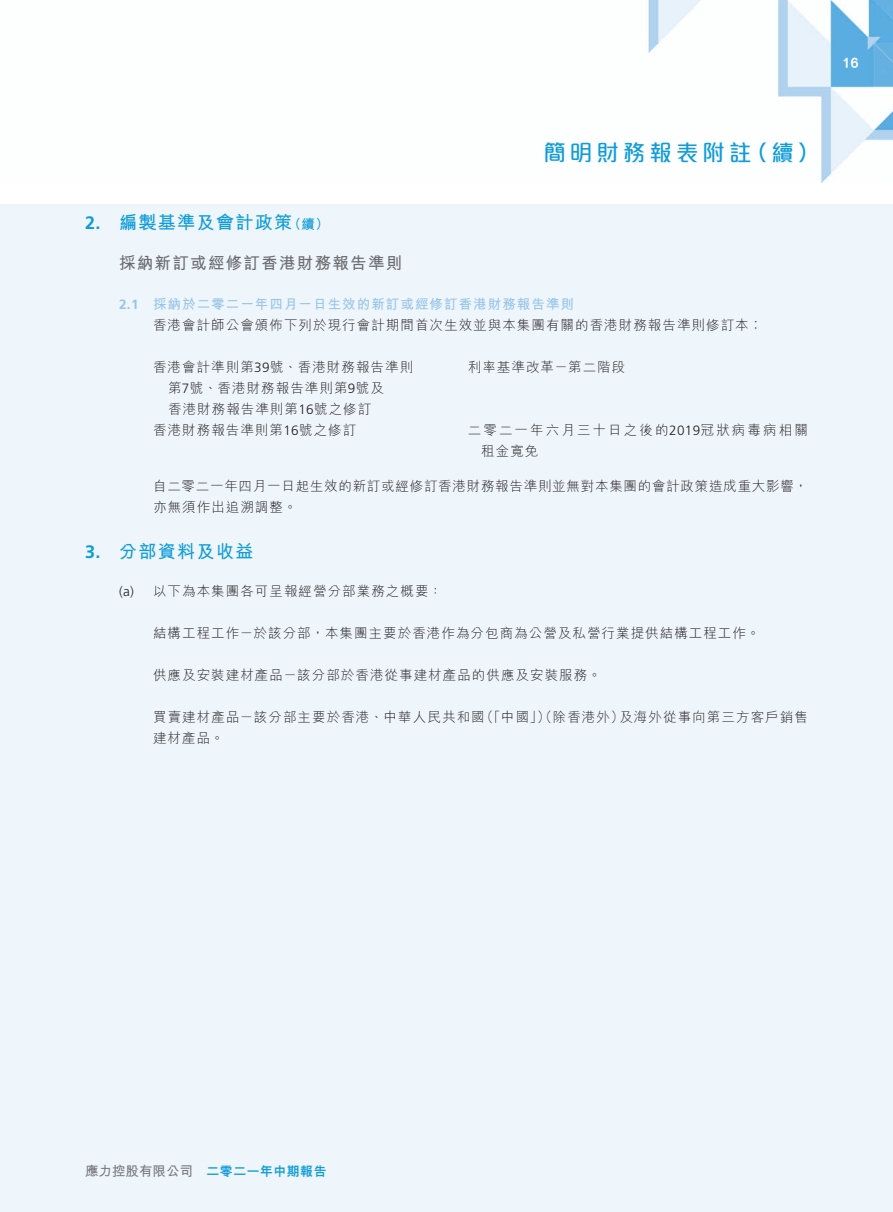
<style>
.page{position:relative;width:893px;height:1212px;background:#fff}
.page>*{position:absolute;margin:0;border:0;box-sizing:border-box;transform-origin:0 0}
.t1{font:500 22.5px "M Elle HK";letter-spacing:.18em;color:#109cd9}
.t2{font:700 18px "M Hei HK";letter-spacing:.08em;color:#109cd9}
.t3{font:700 18px "Frutiger LT Std";color:#109cd9}
.t4{font:700 16.5px "M Hei HK";letter-spacing:.08em;color:#6c6d70}
.t5{font:300 13.5px/21px "M Hei HK";letter-spacing:.08em;color:#231f20}
.t6{font:300 13.5px/21px "M Hei HK";letter-spacing:.055em;color:#231f20}
.t7{font:700 13.5px "M Hei HK";letter-spacing:.08em;color:#97c5e9}
.t8{font:300 13.5px "M Hei HK";letter-spacing:.155em;color:#231f20}
.t9{font:700 13.5px "M Hei HK";color:#76787b}
.t10{font:700 13.5px "M Hei HK";color:#109cd9}
.t11{font:700 13.5px "Frutiger LT Std";color:#97c5e9}
.t12{font:300 13.5px "Frutiger LT Std";color:#231f20}
.t13{font:800 13.5px "M Hei HK";color:#fff}
.t14{font:800 12.75px "M Hei HK";letter-spacing:.05em;color:#109cd9}
.s1{font-family:"Frutiger LT Std"}
</style>
<div class="page">
<div style="left:0;top:204px;width:893px;height:1008px;background:#eef5fb"></div>
<img style="left:648px;top:0;width:245px;height:183px">
<h1 class="t1" style="left:543px;top:136px;width:210px">簡明財務報表附註</h1>
<h1 class="t1" style="left:746px;top:136px;width:75px">（續(</h1>
<h2 class="t3" style="left:85px;top:212px;width:17px">2.</h2>
<h2 class="t3" style="left:85px;top:541px;width:17px">3.</h2>
<h2 class="t2" style="left:119px;top:209px;width:175px">編製基準及會計政策</h2>
<p class="t10" style="left:288px;top:214px;width:43px">（續(</p>
<p class="t4" style="left:119px;top:251px;width:285px">採納新訂或經修訂香港財務報告準則</p>
<p class="t7" style="left:153px;top:294px;width:422px">採納於二零二一年四月一日生效的新訂或經修訂香港財務報告準則</p>
<p class="t11" style="left:119px;top:296px;width:21px">2.1</p>
<p class="t5" style="left:153px;top:314px;width:611px">香港會計師公會頒佈下列於現行會計期間首次生效並與本集團有關的香港財務報告準則修訂本‥</p>
<p class="t5" style="left:168px;top:356px;width:247px;text-indent:-15px">香港會計準則第<span class="s1">39</span>號、香港財務報告準則第 號<span class="s1">7</span> 、香港財務報告準則第<span class="s1">9</span>號及<br>香港財務報告準則第<span class="s1">16</span>號之修訂</p>
<p class="t5" style="left:468px;top:356px;width:159px">利率基準改革－第二階段</p>
<p class="t8" style="left:468px;top:420px;width:342px">二零二一年六月三十日之後的<span class="s1">2019</span>冠狀病毒病相關</p>
<p class="t5" style="left:153px;top:419px;width:205px">香港財務報告準則第<span class="s1">16</span>號之修訂</p>
<p class="t5" style="left:481px;top:440px;width:59px">租金寬免</p>
<p class="t6" style="left:153px;top:474px;width:656px">自二零二一年四月一日起生效的新訂或經修訂香港財務報告準則並無對本集團的會計政策造成重大影響，亦無須作出追溯調整。</p>
<h2 class="t2" style="left:119px;top:538px;width:136px">分部資料及收益</h2>
<p class="t12" style="left:119px;top:583px;width:17px">a( )</p>
<p class="t5" style="left:153px;top:579px;width:291px">以下為本集團各可呈報經營分部業務之概要：</p>
<p class="t5" style="left:153px;top:621px;width:608px">結構工程工作－於該分部，本集團主要於香港作為分包商為公營及私營行業提供結構工程工作。</p>
<p class="t5" style="left:153px;top:663px;width:450px">供應及安裝建材產品－該分部於香港從事建材產品的供應及安裝服務。</p>
<p class="t5" style="left:619px;top:705px;width:190px">及海外從事向第三方客戶銷售</p>
<p class="t5" style="left:480px;top:705px;width:145px">（「中國」）（除香港外）</p>
<p class="t5" style="left:153px;top:705px;width:333px">買賣建材產品－該分部主要於香港、中華人民共和國建材產品。</p>
<p class="t13" style="left:842px;top:56px;width:18px">16</p>
<p class="t9" style="left:85px;top:1162px;width:109px">應力控股有限公司</p>
<p class="t14" style="left:207px;top:1164px;width:121px">二零二一年中期報告</p>
</div>
